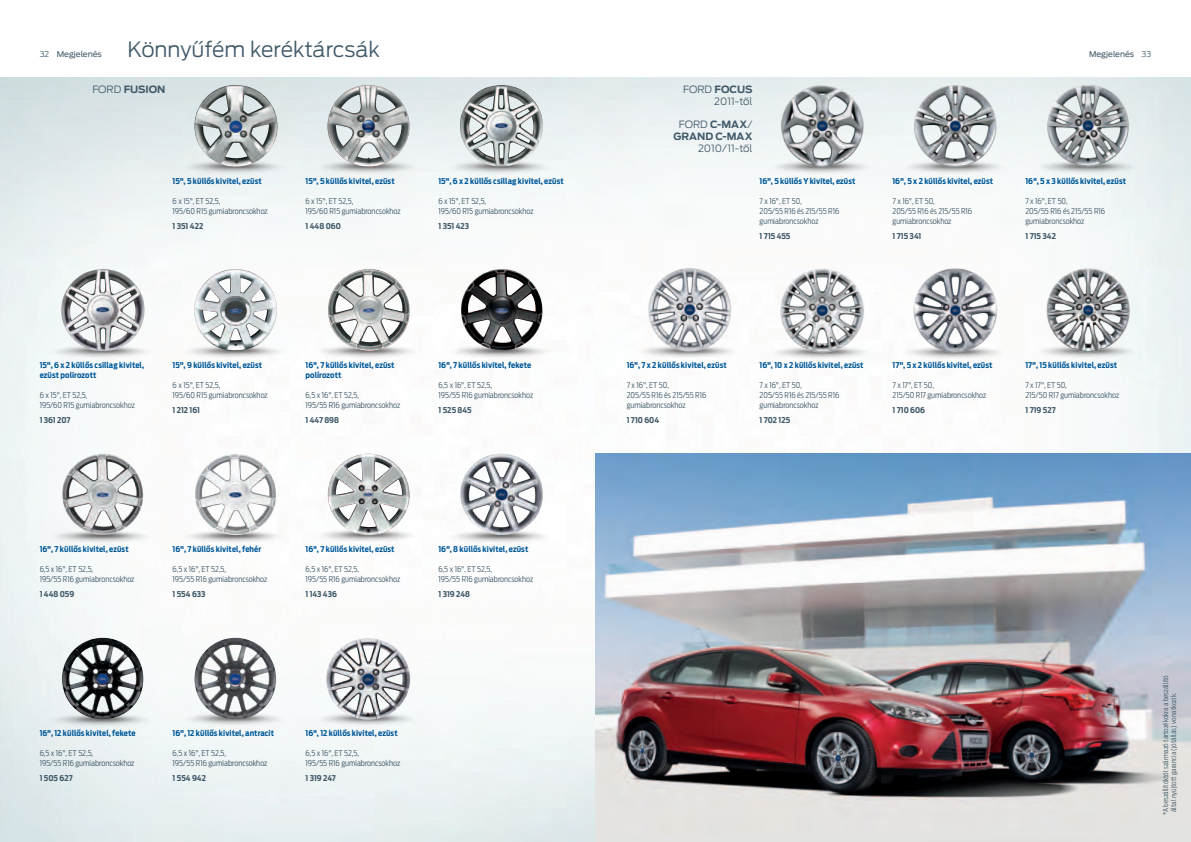
<style>
.page{position:relative;width:1191px;height:842px;background:#fff}
.page>*{position:absolute;margin:0;border:0;box-sizing:border-box;transform-origin:0 0}
.t1{font:300 21px "Ford Antenna";letter-spacing:-.015em;color:#405968}
.t2{font:700 10px/12px "Ford Antenna";color:#405968;text-align:center}
.t3{font:300 10px/12px "Ford Antenna";color:#405968;text-align:right}
.t4{font:300 8px/10px "Ford Antenna Cond";color:#405968}
.t5{font:700 8px/10px "Ford Antenna Cond";letter-spacing:.01em;color:#00599a}
.t6{font:700 8px "Ford Antenna Cond";color:#405968}
.t7{font:8px "Ford Antenna";color:#405968}
.t8{font:300 7px/8px "Ford Antenna Cond";color:#405968}
.s1{font-weight:300}
.s2{font-weight:700}
</style>
<div class="page">
<img style="left:0;top:78px;width:1191px;height:764px">
<img style="left:1025px;top:340px;width:126px;height:21px">
<img style="left:1025px;top:156px;width:126px;height:21px">
<img style="left:173px;top:156px;width:125px;height:21px">
<img style="left:438px;top:156px;width:126px;height:21px">
<img style="left:40px;top:340px;width:125px;height:21px">
<img style="left:305px;top:156px;width:126px;height:21px">
<img style="left:173px;top:340px;width:125px;height:21px">
<img style="left:305px;top:340px;width:126px;height:21px">
<img style="left:438px;top:340px;width:126px;height:21px">
<img style="left:892px;top:340px;width:126px;height:21px">
<img style="left:173px;top:709px;width:125px;height:21px">
<img style="left:305px;top:709px;width:126px;height:21px">
<img style="left:305px;top:524px;width:126px;height:22px">
<img style="left:40px;top:524px;width:125px;height:22px">
<img style="left:173px;top:524px;width:125px;height:22px">
<img style="left:438px;top:524px;width:126px;height:22px">
<img style="left:40px;top:709px;width:125px;height:21px">
<img style="left:892px;top:156px;width:126px;height:21px">
<img style="left:759px;top:156px;width:126px;height:21px">
<img style="left:626px;top:340px;width:126px;height:21px">
<img style="left:759px;top:340px;width:126px;height:21px">
<img style="left:595px;top:454px;width:596px;height:388px">
<img style="left:1045px;top:84px;width:85px;height:84px">
<img style="left:779px;top:81px;width:86px;height:90px">
<img style="left:912px;top:80px;width:86px;height:89px">
<img style="left:646px;top:265px;width:87px;height:91px">
<img style="left:778px;top:265px;width:88px;height:91px">
<img style="left:194px;top:85px;width:83px;height:82px">
<img style="left:460px;top:85px;width:83px;height:81px">
<img style="left:61px;top:269px;width:84px;height:84px">
<img style="left:327px;top:85px;width:82px;height:82px">
<img style="left:194px;top:269px;width:83px;height:82px">
<img style="left:328px;top:269px;width:82px;height:82px">
<img style="left:461px;top:269px;width:81px;height:82px">
<img style="left:194px;top:638px;width:82px;height:81px">
<img style="left:62px;top:638px;width:81px;height:81px">
<img style="left:1044px;top:265px;width:87px;height:90px">
<img style="left:911px;top:265px;width:87px;height:90px">
<img style="left:62px;top:454px;width:81px;height:81px">
<img style="left:195px;top:454px;width:81px;height:81px">
<img style="left:328px;top:454px;width:81px;height:82px">
<img style="left:456px;top:454px;width:89px;height:85px">
<img style="left:326px;top:638px;width:84px;height:82px">
<h1 class="t1" style="left:128px;top:31px;width:254px">Könnyűfém keréktárcsák</h1>
<p class="t7" style="left:40px;top:47px;width:64px"><span class="s1">32</span> Megjelenés</p>
<p class="t7" style="left:1089px;top:47px;width:64px">Megjelenés <span class="s1">33</span></p>
<p class="t2" style="left:92px;top:82px;width:75px"><span class="s1">FORD</span> FUSION</p>
<p class="t5" style="left:173px;top:175px;width:91px">15", 5 küllős kivitel, ezüst</p>
<p class="t4" style="left:173px;top:195px;width:97px">6 x 15", ET 52,5,<br>195/60 R15 gumiabroncsokhoz</p>
<p class="t6" style="left:173px;top:218px;width:32px">1 351 422</p>
<p class="t5" style="left:305px;top:175px;width:91px">15", 5 küllős kivitel, ezüst</p>
<p class="t4" style="left:305px;top:195px;width:97px">6 x 15", ET 52,5,<br>195/60 R15 gumiabroncsokhoz</p>
<p class="t6" style="left:305px;top:218px;width:37px">1 448 060</p>
<p class="t5" style="left:438px;top:175px;width:127px">15", 6 x 2 küllős csillag kivitel, ezüst</p>
<p class="t4" style="left:438px;top:195px;width:97px">6 x 15", ET 52,5,<br>195/60 R15 gumiabroncsokhoz</p>
<p class="t6" style="left:438px;top:218px;width:32px">1 351 423</p>
<p class="t5" style="left:40px;top:359px;width:106px">15", 6 x 2 küllős csillag kivitel, ezüst polirozott</p>
<p class="t4" style="left:40px;top:389px;width:97px">6 x 15", ET 52,5,<br>195/60 R15 gumiabroncsokhoz</p>
<p class="t6" style="left:40px;top:413px;width:32px">1 361 207</p>
<p class="t5" style="left:173px;top:359px;width:91px">15", 9 küllős kivitel, ezüst</p>
<p class="t4" style="left:173px;top:379px;width:97px">6 x 15", ET 52,5,<br>195/60 R15 gumiabroncsokhoz</p>
<p class="t6" style="left:173px;top:403px;width:29px">1 212 161</p>
<p class="t5" style="left:305px;top:359px;width:90px">16", 7 küllős kivitel, ezüst polírozott</p>
<p class="t4" style="left:305px;top:389px;width:96px">6,5 x 16", ET 52,5,<br>195/55 R16 gumiabroncsokhoz</p>
<p class="t6" style="left:305px;top:413px;width:35px">1 447 898</p>
<p class="t5" style="left:438px;top:359px;width:94px">16", 7 küllős kivitel, fekete</p>
<p class="t4" style="left:438px;top:379px;width:96px">6,5 x 16", ET 52,5,<br>195/55 R16 gumiabroncsokhoz</p>
<p class="t6" style="left:438px;top:403px;width:35px">1 525 845</p>
<p class="t3" style="left:683px;top:82px;width:71px">FORD <span class="s2">FOCUS<br></span>2011-től</p>
<p class="t2" style="left:673px;top:118px;width:80px"><span class="s1">FORD</span> C-MAX<span class="s1">/<br></span>GRAND C-MAX</p>
<p class="t3" style="left:698px;top:142px;width:56px">2010/11-től</p>
<p class="t5" style="left:759px;top:175px;width:97px">16", 5 küllős Y kivitel, ezüst</p>
<p class="t4" style="left:759px;top:195px;width:81px">7 x 16", ET 50,<br>205/55 R16 és 215/55 R16 gumiabroncsokhoz</p>
<p class="t6" style="left:759px;top:228px;width:32px">1 715 455</p>
<p class="t5" style="left:892px;top:175px;width:102px">16", 5 x 2 küllős kivitel, ezüst</p>
<p class="t4" style="left:892px;top:195px;width:81px">7 x 16", ET 50,<br>205/55 R16 és 215/55 R16 gumiabroncsokhoz</p>
<p class="t6" style="left:892px;top:228px;width:30px">1 715 341</p>
<p class="t5" style="left:1025px;top:175px;width:102px">16", 5 x 3 küllős kivitel, ezüst</p>
<p class="t4" style="left:1025px;top:195px;width:81px">7 x 16", ET 50,<br>205/55 R16 és 215/55 R16 gumiabroncsokhoz</p>
<p class="t6" style="left:1025px;top:228px;width:32px">1 715 342</p>
<p class="t5" style="left:626px;top:359px;width:102px">16", 7 x 2 küllős kivitel, ezüst</p>
<p class="t4" style="left:626px;top:379px;width:81px">7 x 16", ET 50,<br>205/55 R16 és 215/55 R16 gumiabroncsokhoz</p>
<p class="t6" style="left:626px;top:413px;width:34px">1 710 604</p>
<p class="t5" style="left:759px;top:359px;width:105px">16", 10 x 2 küllős kivitel, ezüst</p>
<p class="t4" style="left:759px;top:379px;width:81px">7 x 16", ET 50,<br>205/55 R16 és 215/55 R16 gumiabroncsokhoz</p>
<p class="t6" style="left:759px;top:413px;width:32px">1 702 125</p>
<p class="t5" style="left:892px;top:359px;width:101px">17", 5 x 2 küllős kivitel, ezüst</p>
<p class="t4" style="left:892px;top:379px;width:95px">7 x 17", ET 50,<br>215/50 R17 gumiabroncsokhoz</p>
<p class="t6" style="left:892px;top:403px;width:34px">1 710 606</p>
<p class="t5" style="left:1025px;top:359px;width:93px">17", 15 küllős kivitel, ezüst</p>
<p class="t4" style="left:1025px;top:379px;width:95px">7 x 17", ET 50,<br>215/50 R17 gumiabroncsokhoz</p>
<p class="t6" style="left:1025px;top:403px;width:32px">1 719 527</p>
<p class="t5" style="left:40px;top:543px;width:91px">16", 7 küllős kivitel, ezüst</p>
<p class="t4" style="left:40px;top:563px;width:96px">6,5 x 16", ET 52,5,<br>195/55 R16 gumiabroncsokhoz</p>
<p class="t6" style="left:40px;top:587px;width:36px">1 448 059</p>
<p class="t5" style="left:173px;top:543px;width:90px">16", 7 küllős kivitel, fehér</p>
<p class="t4" style="left:173px;top:563px;width:96px">6,5 x 16", ET 52,5,<br>195/55 R16 gumiabroncsokhoz</p>
<p class="t6" style="left:173px;top:587px;width:34px">1 554 633</p>
<p class="t5" style="left:305px;top:543px;width:90px">16", 7 küllős kivitel, ezüst</p>
<p class="t4" style="left:305px;top:563px;width:96px">6,5 x 16", ET 52,5,<br>195/55 R16 gumiabroncsokhoz</p>
<p class="t6" style="left:305px;top:587px;width:33px">1 143 436</p>
<p class="t5" style="left:438px;top:543px;width:91px">16", 8 küllős kivitel, ezüst</p>
<p class="t4" style="left:438px;top:563px;width:96px">6,5 x 16", ET 52,5,<br>195/55 R16 gumiabroncsokhoz</p>
<p class="t6" style="left:438px;top:587px;width:33px">1 319 248</p>
<p class="t5" style="left:40px;top:727px;width:97px">16", 12 küllős kivitel, fekete</p>
<p class="t4" style="left:40px;top:747px;width:96px">6,5 x 16", ET 52,5,<br>195/55 R16 gumiabroncsokhoz</p>
<p class="t6" style="left:40px;top:771px;width:35px">1 505 627</p>
<p class="t5" style="left:173px;top:727px;width:103px">16", 12 küllős kivitel, antracit</p>
<p class="t4" style="left:173px;top:747px;width:96px">6,5 x 16", ET 52,5,<br>195/55 R16 gumiabroncsokhoz</p>
<p class="t6" style="left:173px;top:771px;width:35px">1 554 942</p>
<p class="t5" style="left:305px;top:727px;width:94px">16", 12 küllős kivitel, ezüst</p>
<p class="t4" style="left:305px;top:747px;width:96px">6,5 x 16", ET 52,5,<br>195/55 R16 gumiabroncsokhoz</p>
<p class="t6" style="left:305px;top:771px;width:32px">1 319 247</p>
<p class="t8" style="left:1160px;top:812px;width:138px;text-indent:-3px;rotate:-90deg">*A beszállítóktól származó tartozékokra a beszállító által nyújtott garancia (jótállás) vonatkozik.</p>
</div>
